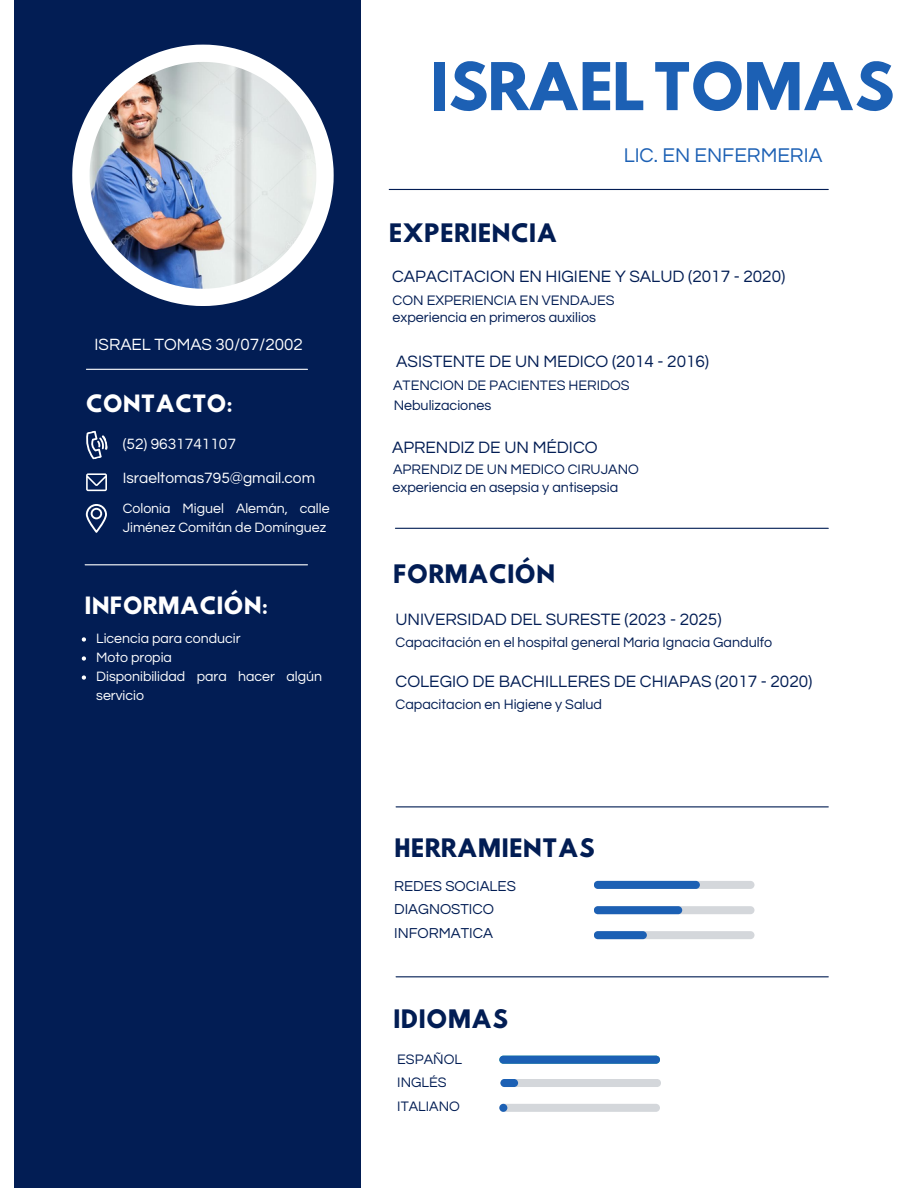
<style>
.page{position:relative;width:918px;height:1188px;background:#fff}
.page>*{position:absolute;margin:0;border:0;box-sizing:border-box;transform-origin:0 0}
.t1{font:58.35px "Hussar Bd";letter-spacing:-.04em;color:#1c60b4}
.t2{font:22.5px "Hussar Bd";color:#021d54}
.t3{font:21.15px "Hussar Bd";color:#fff}
.t4{font:20.7px "Questrial";color:#1c60b4}
.t5{font:17.1px "Questrial";color:#021d54}
.t6{font:16.95px "Questrial";color:#fff}
.t7{font:15.45px "Questrial";color:#fff}
.t8{font:15px/23.2px "Questrial";color:#021d54}
.t9{font:14.25px/23.2px "Questrial";color:#021d54}
.t10{font:14.1px/19px "Questrial";color:#fff}
</style>
<div class="page">
<div style="left:15px;top:0;width:346px;height:1188px;background:#021d54"></div>
<svg style="left:72px;top:45px;width:262px;height:261px"></svg>
<img style="left:90px;top:62px;width:226px;height:227px">
<div style="left:499px;top:1056px;width:161px;height:8px;background:#1c60b4;border-radius:4px"></div>
<div style="left:500px;top:1079px;width:161px;height:8px;background:#d4d7db;border-radius:4px"></div>
<div style="left:500px;top:1079px;width:18px;height:8px;background:#1c60b4;border-radius:4px"></div>
<div style="left:499px;top:1104px;width:161px;height:8px;background:#d4d7db;border-radius:4px"></div>
<div style="left:499px;top:1104px;width:8px;height:8px;background:#1c60b4;border-radius:50%"></div>
<div style="left:594px;top:881px;width:161px;height:8px;background:#d4d7db;border-radius:4px"></div>
<div style="left:594px;top:881px;width:106px;height:8px;background:#1c60b4;border-radius:4px"></div>
<div style="left:594px;top:906px;width:161px;height:8px;background:#d4d7db;border-radius:4px"></div>
<div style="left:594px;top:906px;width:88px;height:8px;background:#1c60b4;border-radius:4px"></div>
<div style="left:594px;top:931px;width:161px;height:8px;background:#d4d7db;border-radius:4px"></div>
<div style="left:594px;top:931px;width:53px;height:8px;background:#1c60b4;border-radius:4px"></div>
<svg style="left:86px;top:504px;width:21px;height:29px"></svg>
<svg style="left:86px;top:473px;width:21px;height:18px"></svg>
<svg style="left:86px;top:430px;width:22px;height:30px"></svg>
<hr style="left:389px;top:189px;width:439px;height:1px;background:#021d54">
<hr style="left:395px;top:528px;width:433px;height:1px;background:#021d54">
<hr style="left:396px;top:806px;width:432px;height:1px;background:#021d54">
<hr style="left:396px;top:976px;width:432px;height:1px;background:#021d54">
<hr style="left:85px;top:564px;width:222px;height:1px;background:#fff">
<hr style="left:86px;top:369px;width:221px;height:1px;background:#fff">
<svg style="left:82px;top:637px;width:4px;height:5px"></svg>
<svg style="left:82px;top:656px;width:4px;height:5px"></svg>
<svg style="left:82px;top:675px;width:4px;height:5px"></svg>
<h2 class="t1" style="left:430px;top:58px;width:467px">ISRAELTOMAS</h2>
<p class="t4" style="left:624px;top:145px;width:200px">LIC. EN ENFERMERIA</p>
<p class="t2" style="left:389px;top:222px;width:170px">EXPERIENCIA</p>
<p class="t5" style="left:392px;top:268px;width:395px">CAPACITACION EN HIGIENE Y SALUD (2017 - 2020)</p>
<p class="t9" style="left:393px;top:289px;width:223px">CON EXPERIENCIA EN VENDAJES</p>
<p class="t6" style="left:95px;top:336px;width:210px">ISRAEL TOMAS 30/07/2002</p>
<p class="t9" style="left:393px;top:306px;width:205px">experiencia en primeros auxilios</p>
<h1 class="t5" style="left:396px;top:353px;width:314px">ASISTENTE DE UN MEDICO (2014 - 2016)</h1>
<h2 class="t9" style="left:393px;top:374px;width:238px">ATENCION DE PACIENTES HERIDOS</h2>
<p class="t3" style="left:86px;top:393px;width:149px">CONTACTO:</p>
<h2 class="t9" style="left:394px;top:394px;width:99px">Nebulizaciones</h2>
<h5 class="t7" style="left:123px;top:436px;width:115px">(52) 9631741107</h5>
<h6 class="t7" style="left:123px;top:470px;width:194px">Israeltomas795@gmail.com</h6>
<p class="t10" style="left:123px;top:499px;width:208px">Colonia Miguel Alemán, calle<br>Jiménez Comitán de Domínguez</p>
<h4 class="t3" style="left:85px;top:594px;width:185px">INFORMACIÓN:</h4>
<h6 class="t10" style="left:96px;top:629px;width:146px">Licencia para conducir</h6>
<p class="t10" style="left:96px;top:648px;width:77px">Moto propia</p>
<h4 class="t10" style="left:96px;top:667px;width:227px">Disponibilidad para hacer algún servicio</h4>
<h3 class="t5" style="left:392px;top:439px;width:207px">APRENDIZ DE UN MÉDICO</h3>
<h4 class="t9" style="left:393px;top:458px;width:247px">APRENDIZ DE UN MEDICO CIRUJANO</h4>
<h4 class="t9" style="left:393px;top:476px;width:227px">experiencia en asepsia y antisepsia</h4>
<p class="t2" style="left:393px;top:563px;width:164px">FORMACIÓN</p>
<h5 class="t5" style="left:396px;top:610px;width:328px">UNIVERSIDAD DEL SURESTE (2023 - 2025)</h5>
<p class="t9" style="left:396px;top:631px;width:378px">Capacitación en el hospital general Maria Ignacia Gandulfo</p>
<h6 class="t5" style="left:396px;top:673px;width:418px">COLEGIO DE BACHILLERES DE CHIAPAS (2017 - 2020)</h6>
<p class="t9" style="left:396px;top:693px;width:208px">Capacitacion en Higiene y Salud</p>
<h2 class="t2" style="left:394px;top:837px;width:202px">HERRAMIENTAS</h2>
<p class="t8" style="left:394px;top:875px;width:123px">REDES SOCIALES<br>DIAGNOSTICO<br>INFORMATICA</p>
<p class="t2" style="left:393px;top:1008px;width:117px">IDIOMAS</p>
<h4 class="t9" style="left:397px;top:1048px;width:66px">ESPAÑOL<br>INGLÉS<br>ITALIANO</h4>
</div>
